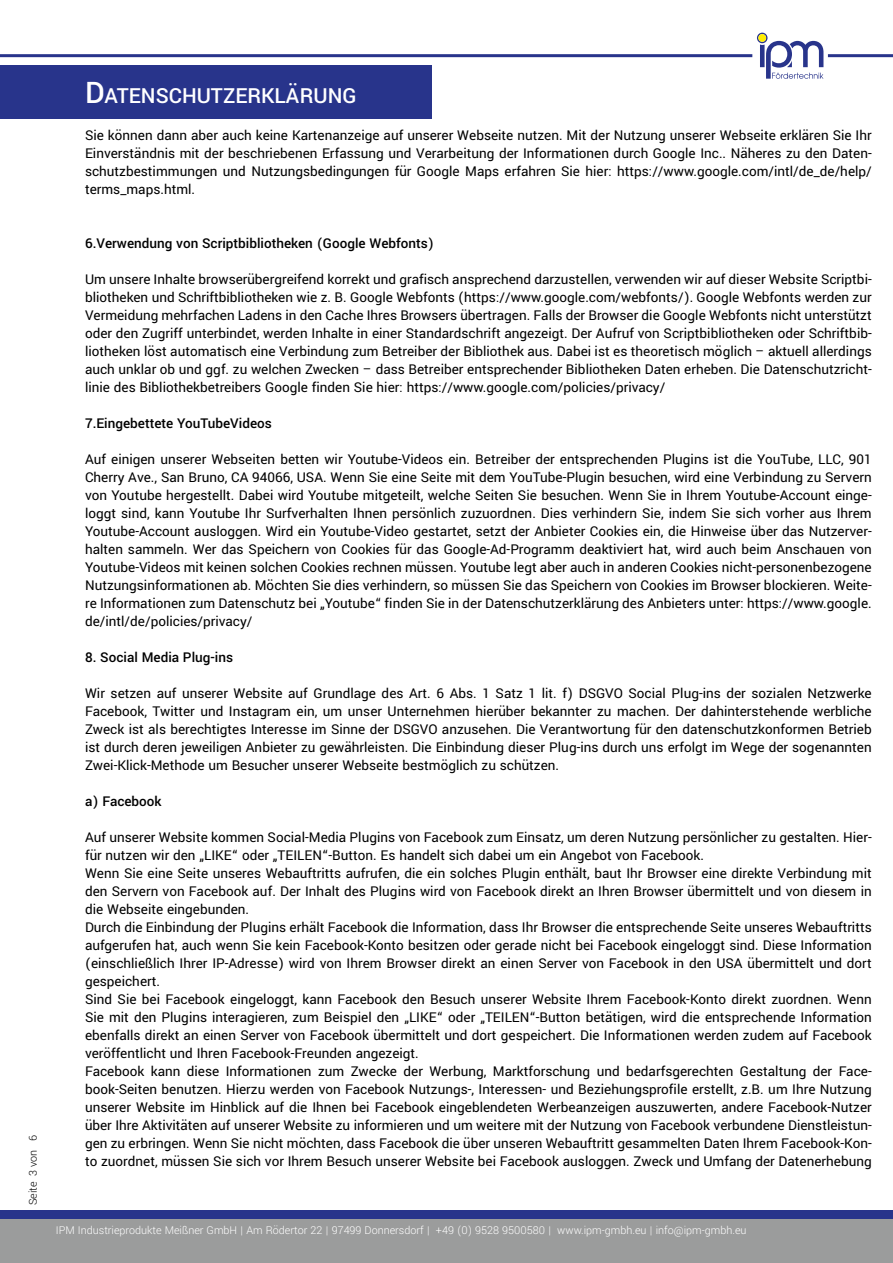
<style>
.page{position:relative;width:893px;height:1263px;background:#fff}
.page>*{position:absolute;margin:0;border:0;box-sizing:border-box;transform-origin:0 0}
.t1{font:500 23.1px "Yantramanav";color:#fff}
.t2{font:15px/18px "Yantramanav";color:#000;text-align:justify}
.t3{font:500 15px "Yantramanav";color:#000}
.t4{font:300 12px "Yantramanav";color:#fff}
.t5{font:300 12px "Yantramanav";color:#000}
.s1{font-size:33px}
</style>
<div class="page">
<div style="left:0;top:65px;width:432px;height:54px;background:#28348b"></div>
<svg style="left:757px;top:33px;width:66px;height:46px"></svg>
<hr style="left:0;top:54px;width:752px;height:3px;background:#28348b">
<hr style="left:828px;top:54px;width:65px;height:3px;background:#28348b">
<div style="left:0;top:1210px;width:893px;height:53px;background:#9b9c9c"></div>
<div style="left:0;top:1210px;width:893px;height:9px;background:#28348b"></div>
<p class="t5" style="left:26px;top:1205px;width:72px;rotate:-90deg">Seite 3 von 6</p>
<h1 class="t1" style="left:85px;top:82px;width:273px"><span class="s1">D</span>ATENSCHUTZERKLÄRUNG</h1>
<p class="t2" style="left:85px;top:126px;width:788px">Sie können dann aber auch keine Kartenanzeige auf unserer Webseite nutzen. Mit der Nutzung unserer Webseite erklären Sie Ihr Einverständnis mit der beschriebenen Erfassung und Verarbeitung der Informationen durch Google Inc.. Näheres zu den Daten&shy;schutzbestimmungen und Nutzungsbedingungen für Google Maps erfahren Sie hier: https://www.google.com/intl/de_de/help/ terms_maps.html.</p>
<p class="t3" style="left:85px;top:234px;width:351px">6.Verwendung von Scriptbibliotheken (Google Webfonts)</p>
<p class="t2" style="left:85px;top:270px;width:788px">Um unsere Inhalte browserübergreifend korrekt und grafisch ansprechend darzustellen, verwenden wir auf dieser Website Scriptbi&shy;bliotheken und Schriftbibliotheken wie z. B. Google Webfonts (https://www.google.com/webfonts/). Google Webfonts werden zur Vermeidung mehrfachen Ladens in den Cache Ihres Browsers übertragen. Falls der Browser die Google Webfonts nicht unterstützt oder den Zugriff unterbindet, werden Inhalte in einer Standardschrift angezeigt. Der Aufruf von Scriptbibliotheken oder Schriftbib&shy;liotheken löst automatisch eine Verbindung zum Betreiber der Bibliothek aus. Dabei ist es theoretisch möglich – aktuell allerdings auch unklar ob und ggf. zu welchen Zwecken – dass Betreiber entsprechender Bibliotheken Daten erheben. Die Datenschutzricht&shy;linie des Bibliothekbetreibers Google finden Sie hier: https://www.google.com/policies/privacy/</p>
<p class="t3" style="left:85px;top:414px;width:188px">7.Eingebettete YouTubeVideos</p>
<p class="t2" style="left:85px;top:450px;width:788px">Auf einigen unserer Webseiten betten wir Youtube-Videos ein. Betreiber der entsprechenden Plugins ist die YouTube, LLC, 901<br>Cherry Ave., San Bruno, CA 94066, USA. Wenn Sie eine Seite mit dem YouTube-Plugin besuchen, wird eine Verbindung zu Servern von Youtube hergestellt. Dabei wird Youtube mitgeteilt, welche Seiten Sie besuchen. Wenn Sie in Ihrem Youtube-Account einge&shy;loggt sind, kann Youtube Ihr Surfverhalten Ihnen persönlich zuzuordnen. Dies verhindern Sie, indem Sie sich vorher aus Ihrem Youtube-Account ausloggen. Wird ein Youtube-Video gestartet, setzt der Anbieter Cookies ein, die Hinweise über das Nutzerver&shy;halten sammeln. Wer das Speichern von Cookies für das Google-Ad-Programm deaktiviert hat, wird auch beim Anschauen von Youtube-Videos mit keinen solchen Cookies rechnen müssen. Youtube legt aber auch in anderen Cookies nicht-personenbezogene Nutzungsinformationen ab. Möchten Sie dies verhindern, so müssen Sie das Speichern von Cookies im Browser blockieren. Weite&shy;re Informationen zum Datenschutz bei „Youtube“ finden Sie in der Datenschutzerklärung des Anbieters unter: https://www.google. de/intl/de/policies/privacy/</p>
<p class="t3" style="left:85px;top:648px;width:150px">8. Social Media Plug-ins</p>
<p class="t2" style="left:85px;top:684px;width:788px">Wir setzen auf unserer Website auf Grundlage des Art. 6 Abs. 1 Satz 1 lit. f) DSGVO Social Plug-ins der sozialen Netzwerke Facebook, Twitter und Instagram ein, um unser Unternehmen hierüber bekannter zu machen. Der dahinterstehende werbliche Zweck ist als berechtigtes Interesse im Sinne der DSGVO anzusehen. Die Verantwortung für den datenschutzkonformen Betrieb ist durch deren jeweiligen Anbieter zu gewährleisten. Die Einbindung dieser Plug-ins durch uns erfolgt im Wege der sogenannten Zwei-Klick-Methode um Besucher unserer Webseite bestmöglich zu schützen.</p>
<p class="t3" style="left:85px;top:792px;width:78px">a) Facebook</p>
<p class="t2" style="left:85px;top:828px;width:788px;text-align:left">Auf unserer Website kommen Social-Media Plugins von Facebook zum Einsatz, um deren Nutzung persönlicher zu gestalten. Hier&shy;für nutzen wir den „LIKE“ oder „TEILEN“-Button. Es handelt sich dabei um ein Angebot von Facebook.<br>Wenn Sie eine Seite unseres Webauftritts aufrufen, die ein solches Plugin enthält, baut Ihr Browser eine direkte Verbindung mit den Servern von Facebook auf. Der Inhalt des Plugins wird von Facebook direkt an Ihren Browser übermittelt und von diesem in die Webseite eingebunden.<br>Durch die Einbindung der Plugins erhält Facebook die Information, dass Ihr Browser die entsprechende Seite unseres Webauftritts aufgerufen hat, auch wenn Sie kein Facebook-Konto besitzen oder gerade nicht bei Facebook eingeloggt sind. Diese Information (einschließlich Ihrer IP-Adresse) wird von Ihrem Browser direkt an einen Server von Facebook in den USA übermittelt und dort gespeichert.<br>Sind Sie bei Facebook eingeloggt, kann Facebook den Besuch unserer Website Ihrem Facebook-Konto direkt zuordnen. Wenn Sie mit den Plugins interagieren, zum Beispiel den „LIKE“ oder „TEILEN“-Button betätigen, wird die entsprechende Information ebenfalls direkt an einen Server von Facebook übermittelt und dort gespeichert. Die Informationen werden zudem auf Facebook veröffentlicht und Ihren Facebook-Freunden angezeigt.<br>Facebook kann diese Informationen zum Zwecke der Werbung, Marktforschung und bedarfsgerechten Gestaltung der Face&shy;book-Seiten benutzen. Hierzu werden von Facebook Nutzungs-, Interessen- und Beziehungsprofile erstellt, z.B. um Ihre Nutzung unserer Website im Hinblick auf die Ihnen bei Facebook eingeblendeten Werbeanzeigen auszuwerten, andere Facebook-Nutzer über Ihre Aktivitäten auf unserer Website zu informieren und um weitere mit der Nutzung von Facebook verbundene Dienstleistun&shy;gen zu erbringen. Wenn Sie nicht möchten, dass Facebook die über unseren Webauftritt gesammelten Daten Ihrem Facebook-Kon&shy;to zuordnet, müssen Sie sich vor Ihrem Besuch unserer Website bei Facebook ausloggen. Zweck und Umfang der Datenerhebung</p>
<p class="t4" style="left:56px;top:1223px;width:692px">IPM Industrieprodukte Meißner GmbH | Am Rödertor 22 | 97499 Donnersdorf | +49 (0) 9528 9500580 | www.ipm-gmbh.eu | info@ipm-gmbh.eu</p>
</div>
